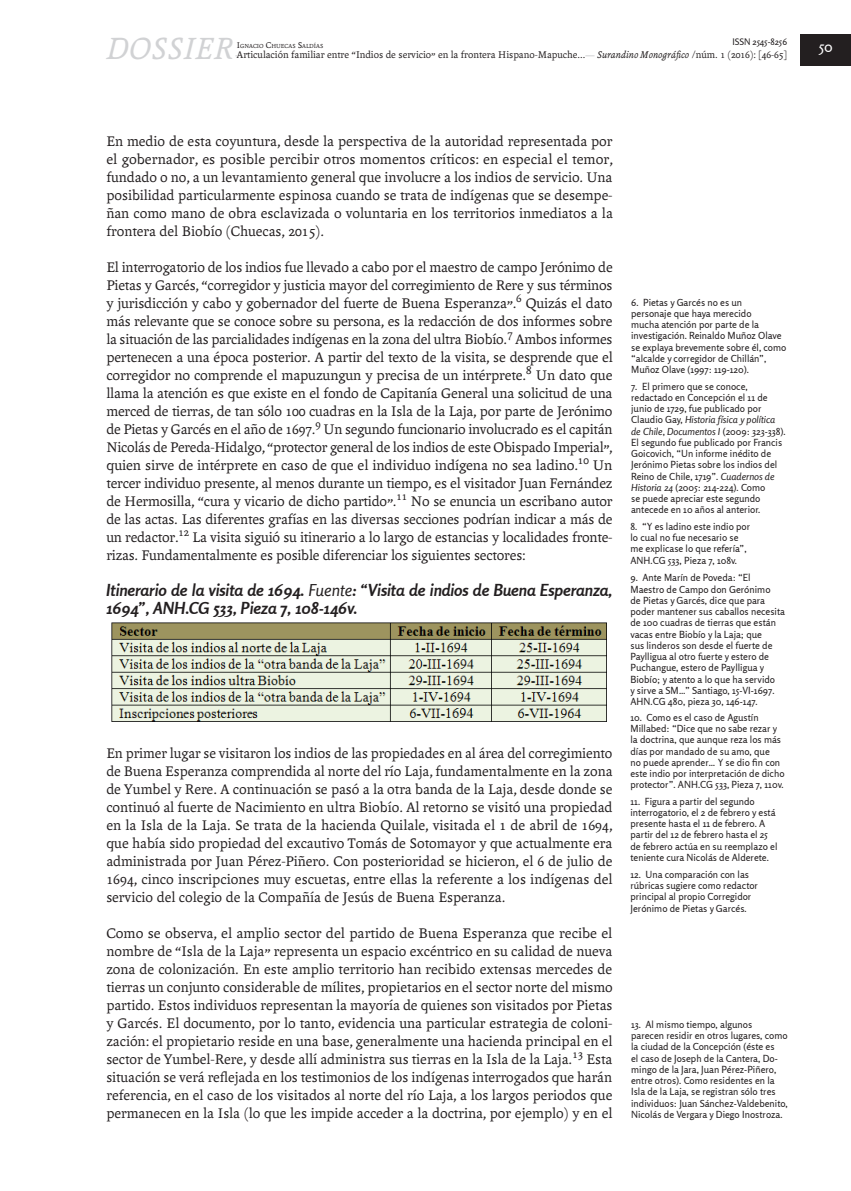
<style>
.page{position:relative;width:851px;height:1191px;background:#fff}
.page>*{position:absolute;margin:0;border:0;box-sizing:border-box;transform-origin:0 0}
.t1{font:italic 33px "Andralis ND Os F";letter-spacing:.02em;color:#d1d2d4}
.Art____Subtítulo_sec{font:italic 700 16.5px/18px "Rosario";color:#231f20}
.Art____Texto_princip{font:15px/18px "Andralis ND Os F";color:#231f20;text-align:justify}
.t2{font:15px "Rosario";color:#fff}
.t3{font:10.5px "Andralis ND Os F";color:#231f20}
.t4{font:italic 10.5px "Andralis ND Os F";color:#231f20}
.t5{font:9.75px/11.2px "Rosario";color:#231f20}
.t6{font:9px "Rosario";color:#231f20}
.t7{font:6.3px "Andralis ND Os F";color:#231f20}
.s1{font-size:9px}
.s2{font-style:normal}
.s3{font-weight:400}
.s4{font-style:italic}
</style>
<div class="page">
<hr style="left:112px;top:55px;width:540px;height:1px;background:#d1d2d4">
<div style="left:594px;top:47px;width:193px;height:15px;background:#fff"></div>
<div style="left:106px;top:38px;width:129px;height:30px;background:#fff"></div>
<div style="left:799px;top:35px;width:51px;height:31px;background:#231f20"></div>
<div style="left:237px;top:48px;width:348px;height:15px;background:#fff"></div>
<img style="left:111px;top:622px;width:496px;height:100px">
<img style="left:446px;top:707px;width:32px;height:13px">
<h1 class="t1" style="left:106px;top:32px;width:128px">DOSSIER</h1>
<p class="t6" style="left:732px;top:37px;width:56px">ISSN 2545-8256</p>
<p class="t7" style="left:237px;top:42px;width:88px"><span class="s1">I</span>GNACIO <span class="s1">C</span>HUECAS <span class="s1">S</span>ALDÍAS</p>
<p class="t2" style="left:818px;top:38px;width:16px">50</p>
<p class="t4" style="left:597px;top:49px;width:192px">Surandino Monográfico <span class="s2">/núm. 1 (2016): [46-65]</span></p>
<p class="t3" style="left:237px;top:49px;width:350px">Articulación familiar entre “Indios de servicio” en la frontera Hispano-Mapuche...</p>
<p class="Art____Texto_princip" style="left:106px;top:132px;width:508px">En medio de esta coyuntura, desde la perspectiva de la autoridad representada por el gobernador, es posible percibir otros momentos críticos: en especial el temor, fundado o no, a un levantamiento general que involucre a los indios de servicio. Una posibilidad particularmente espinosa cuando se trata de indígenas que se desempe&shy;ñan como mano de obra esclavizada o voluntaria en los territorios inmediatos a la frontera del Biobío (Chuecas, 2015).</p>
<p class="Art____Texto_princip" style="left:106px;top:258px;width:508px">El interrogatorio de los indios fue llevado a cabo por el maestro de campo Jerónimo de Pietas y Garcés, “corregidor y justicia mayor del corregimiento de Rere y sus términos y jurisdicción y cabo y gobernador del fuerte de Buena Esperanza”.<sup>6</sup> Quizás el dato más relevante que se conoce sobre su persona, es la redacción de dos informes sobre la situación de las parcialidades indígenas en la zona del ultra Biobío.<sup>7</sup> Ambos informes pertenecen a una época posterior. A partir del texto de la visita, se desprende que el corregidor no comprende el mapuzungun y precisa de un intérprete.<sup>8</sup> Un dato que llama la atención es que existe en el fondo de Capitanía General una solicitud de una merced de tierras, de tan sólo 100 cuadras en la Isla de la Laja, por parte de Jerónimo de Pietas y Garcés en el año de 1697.<sup>9</sup> Un segundo funcionario involucrado es el capitán Nicolás de Pereda-Hidalgo, “protector general de los indios de este Obispado Imperial”, quien sirve de intérprete en caso de que el individuo indígena no sea ladino.<sup>10</sup> Un tercer individuo presente, al menos durante un tiempo, es el visitador Juan Fernández de Hermosilla, “cura y vicario de dicho partido”.<sup>11</sup> No se enuncia un escribano autor de las actas. Las diferentes grafías en las diversas secciones podrían indicar a más de un redactor.<sup>12</sup> La visita siguió su itinerario a lo largo de estancias y localidades fronte&shy;rizas. Fundamentalmente es posible diferenciar los siguientes sectores:</p>
<p class="Art____Subtítulo_sec" style="left:106px;top:580px;width:507px">Itinerario de la visita de 1694. <span class="s3">Fuente</span>: “Visita de indios de Buena Esperanza,<br>1694”, ANH.CG 533, Pieza 7, 108-146v.</p>
<p class="Art____Texto_princip" style="left:106px;top:744px;width:507px">En primer lugar se visitaron los indios de las propiedades en al área del corregimiento de Buena Esperanza comprendida al norte del río Laja, fundamentalmente en la zona de Yumbel y Rere. A continuación se pasó a la otra banda de la Laja, desde donde se continuó al fuerte de Nacimiento en ultra Biobío. Al retorno se visitó una propiedad en la Isla de la Laja. Se trata de la hacienda Quilale, visitada el 1 de abril de 1694, que había sido propiedad del excautivo Tomás de Sotomayor y que actualmente era administrada por Juan Pérez-Piñero. Con posterioridad se hicieron, el 6 de julio de 1694, cinco inscripciones muy escuetas, entre ellas la referente a los indígenas del servicio del colegio de la Compañía de Jesús de Buena Esperanza.</p>
<p class="Art____Texto_princip" style="left:106px;top:924px;width:508px">Como se observa, el amplio sector del partido de Buena Esperanza que recibe el nombre de “Isla de la Laja” representa un espacio excéntrico en su calidad de nueva zona de colonización. En este amplio territorio han recibido extensas mercedes de tierras un conjunto considerable de mílites, propietarios en el sector norte del mismo partido. Estos individuos representan la mayoría de quienes son visitados por Pietas y Garcés. El documento, por lo tanto, evidencia una particular estrategia de coloni&shy;zación: el propietario reside en una base, generalmente una hacienda principal en el sector de Yumbel-Rere, y desde allí administra sus tierras en la Isla de la Laja.<sup>13</sup> Esta situación se verá reflejada en los testimonios de los indígenas interrogados que harán referencia, en el caso de los visitados al norte del río Laja, a los largos periodos que permanecen en la Isla (lo que les impide acceder a la doctrina, por ejemplo) y en el</p>
<p class="t5" style="left:631px;top:296px;width:157px">6. Pietas y Garcés no es un<br>personaje que haya merecido<br>mucha atención por parte de la investigación. Reinaldo Muñoz Olave se explaya brevemente sobre él, como “alcalde y corregidor de Chillán”,<br>Muñoz Olave (1997: 119-120).</p>
<p class="t5" style="left:631px;top:380px;width:156px">7. El primero que se conoce, redactado en Concepción el 11 de junio de 1729, fue publicado por Claudio Gay, <span class="s4">Historia física y política de Chile</span>, <span class="s4">Documentos I</span> (2009: 323-338).<br>El segundo fue publicado por Francis Goicovich, “Un informe inédito de Jerónimo Pietas sobre los indios del Reino de Chile, 1719”. <span class="s4">Cuadernos de Historia 24</span> (2005: 214-224). Como<br>se puede apreciar este segundo antecede en 10 años al anterior.</p>
<p class="t5" style="left:630px;top:521px;width:121px">8. “Y es ladino este indio por lo cual no fue necesario se me explicase lo que refería”,<br>ANH.CG 533, Pieza 7, 108v.</p>
<p class="t5" style="left:630px;top:572px;width:156px">9. Ante Marín de Poveda: “El Maestro de Campo don Gerónimo<br>de Pietas y Garcés, dice que para poder mantener sus caballos necesita de 100 cuadras de tierras que están vacas entre Biobío y la Laja; que<br>sus linderos son desde el fuerte de Paylligua al otro fuerte y estero de Puchangue, estero de Paylligua y Biobío; y atento a lo que ha servido<br>y sirve a SM…” Santiago, 15-VI-1697.<br>AHN.CG 480, pieza 30, 146-147.</p>
<p class="t5" style="left:630px;top:711px;width:155px">10. Como es el caso de Agustín Millabed: “Dice que no sabe rezar y la doctrina, que aunque reza los más días por mandado de su amo, que<br>no puede aprender… Y se dio fin con este indio por interpretación de dicho protector”. ANH.CG 533, Pieza 7, 110v.</p>
<p class="t5" style="left:630px;top:795px;width:148px">11. Figura a partir del segundo interrogatorio, el 2 de febrero y está presente hasta el 11 de febrero. A partir del 12 de febrero hasta el 25 de febrero actúa en su reemplazo el teniente cura Nicolás de Alderete.</p>
<p class="t5" style="left:630px;top:868px;width:129px">12. Una comparación con las rúbricas sugiere como redactor principal al propio Corregidor<br>Jerónimo de Pietas y Garcés.</p>
<p class="t5" style="left:631px;top:1018px;width:158px">13. Al mismo tiempo, algunos<br>parecen residir en otros lugares, como la ciudad de la Concepción (éste es<br>el caso de Joseph de la Cantera, Do&shy;mingo de la Jara, Juan Pérez-Piñero, entre otros). Como residentes en la Isla de la Laja, se registran sólo tres individuos: Juan Sánchez-Valdebenito, Nicolás de Vergara y Diego Inostroza.</p>
</div>
